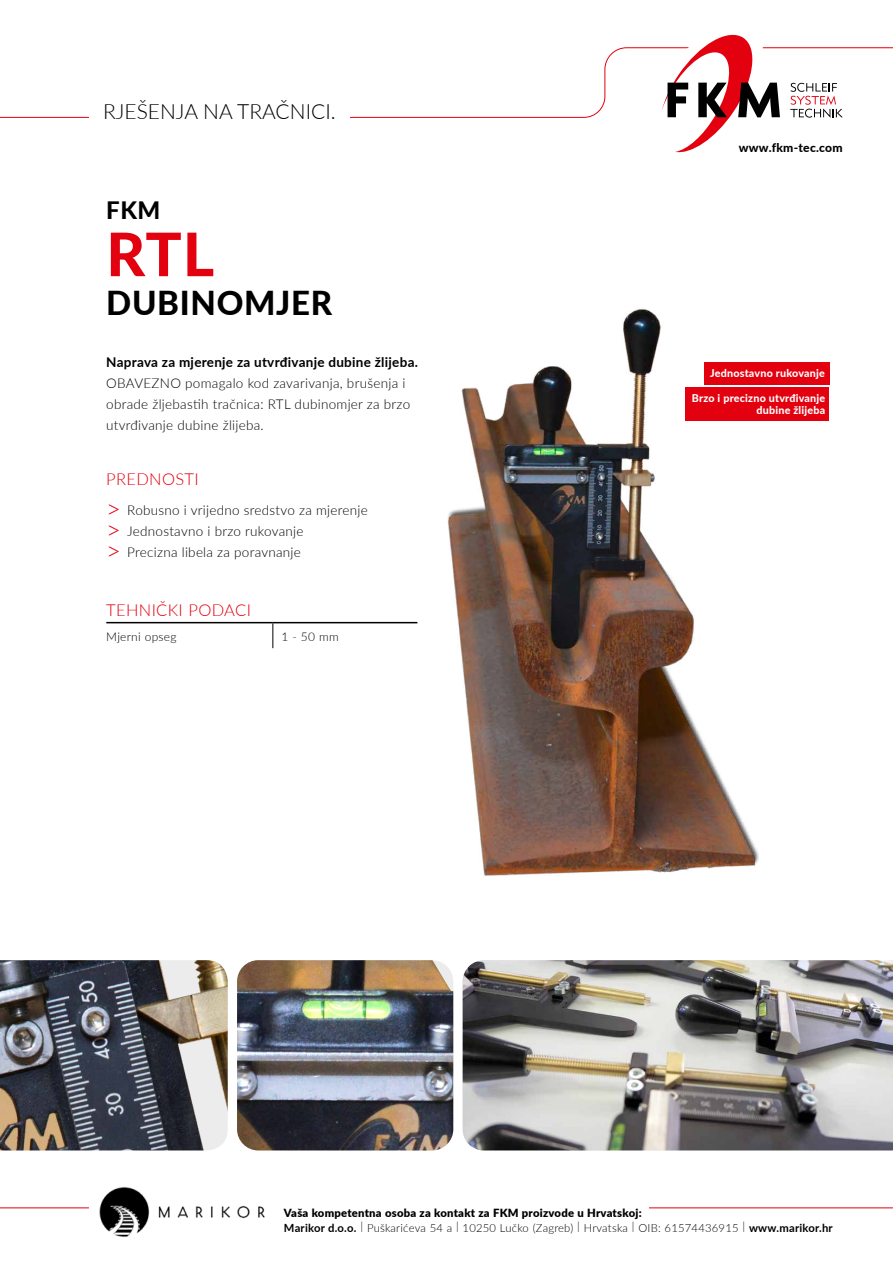
<style>
.page{position:relative;width:893px;height:1263px;background:#fff}
.page>*{position:absolute;margin:0;border:0;box-sizing:border-box;transform-origin:0 0}
.t1{font:800 60px "Lato";color:#e3000f}
.t2{font:800 33px "Lato";letter-spacing:.02em;color:#000}
.t3{font:800 24px "Lato";color:#000}
.t4{font:300 21px "Lato";color:#000}
.t5{font:300 16.5px "Lato";letter-spacing:.02em;color:#e3000f}
.t6{font:300 13.5px/21px "Lato";letter-spacing:.02em;color:#000}
.t7{font:700 13.5px "Lato";letter-spacing:.02em;color:#000}
.t8{font:300 12px "Lato";letter-spacing:.02em;color:#000}
.t9{font:800 12px "Lato";letter-spacing:.02em;color:#000}
.t10{font:300 11.25px/15px "Lato";letter-spacing:.02em;color:#000}
.t11{font:800 10.8px/12px "Lato";letter-spacing:.02em;color:#fff;text-align:right}
.s1{font-size:25.5px;color:#e3000f}
.s2{font-weight:900}
.s3{font-weight:700}
</style>
<div class="page">
<hr style="left:0;top:1207px;width:893px;height:1px;background:#e3000f">
<svg style="left:0;top:47px;width:893px;height:71px"></svg>
<svg style="left:790px;top:83px;width:53px;height:35px"></svg>
<svg style="left:647px;top:34px;width:133px;height:119px"></svg>
<div style="left:89px;top:102px;width:261px;height:34px;background:#fff"></div>
<div style="left:89px;top:1194px;width:560px;height:25px;background:#fff"></div>
<img style="left:99px;top:1187px;width:166px;height:50px">
<img style="left:463px;top:960px;width:430px;height:190px">
<img style="left:237px;top:960px;width:216px;height:190px">
<img style="left:0;top:960px;width:228px;height:190px">
<hr style="left:106px;top:622px;width:167px;height:1px;background:#000">
<hr style="left:273px;top:622px;width:144px;height:1px;background:#000">
<svg style="left:272px;top:623px;width:1px;height:25px"></svg>
<div style="left:704px;top:362px;width:125px;height:22px;background:#e3000f"></div>
<div style="left:685px;top:388px;width:144px;height:33px;background:#e3000f"></div>
<img style="left:342px;top:309px;width:438px;height:567px">
<h3 class="t4" style="left:103px;top:96px;width:234px">RJEŠENJA NA TRAČNICI.</h3>
<h3 class="t3" style="left:106px;top:193px;width:56px">FKM</h3>
<h1 class="t1" style="left:106px;top:210px;width:109px">RTL</h1>
<h2 class="t2" style="left:106px;top:279px;width:227px">DUBINOMJER</h2>
<p class="t7" style="left:106px;top:352px;width:313px">Naprava za mjerenje za utvrđivanje dubine žlijeba.</p>
<p class="t6" style="left:106px;top:372px;width:305px">OBAVEZNO pomagalo kod zavarivanja, brušenja i obrade žljebastih tračnica: RTL dubinomjer za brzo utvrđivanje dubine žlijeba.</p>
<p class="t5" style="left:106px;top:467px;width:94px">PREDNOSTI</p>
<p class="t6" style="left:106px;top:499px;width:263px"><span class="s1">&gt;</span> Robusno i vrijedno sredstvo za mjerenje <span class="s1">&gt;</span> Jednostavno i brzo rukovanje<br><span class="s1">&gt;</span> Precizna libela za poravnanje</p>
<p class="t5" style="left:106px;top:598px;width:146px">TEHNIČKI PODACI</p>
<p class="t8" style="left:106px;top:628px;width:72px">Mjerni opseg</p>
<p class="t8" style="left:281px;top:628px;width:59px">1 - 50 mm</p>
<p class="t9" style="left:739px;top:138px;width:105px">www.fkm-tec.com</p>
<p class="t11" style="left:710px;top:366px;width:116px">Jednostavno rukovanje</p>
<p class="t11" style="left:692px;top:392px;width:135px">Brzo i precizno utvrđivanje dubine žlijeba</p>
<p class="t10" style="left:284px;top:1204px;width:550px"><span class="s2">Vaša kompetentna osoba za kontakt za FKM proizvode u Hrvatskoj:<br></span><span class="s3">Marikor d.o.o.</span> | Puškarićeva 54 a | 10250 Lučko (Zagreb) | Hrvatska | OIB: 61574436915 | <span class="s3">www.marikor.hr</span></p>
</div>
